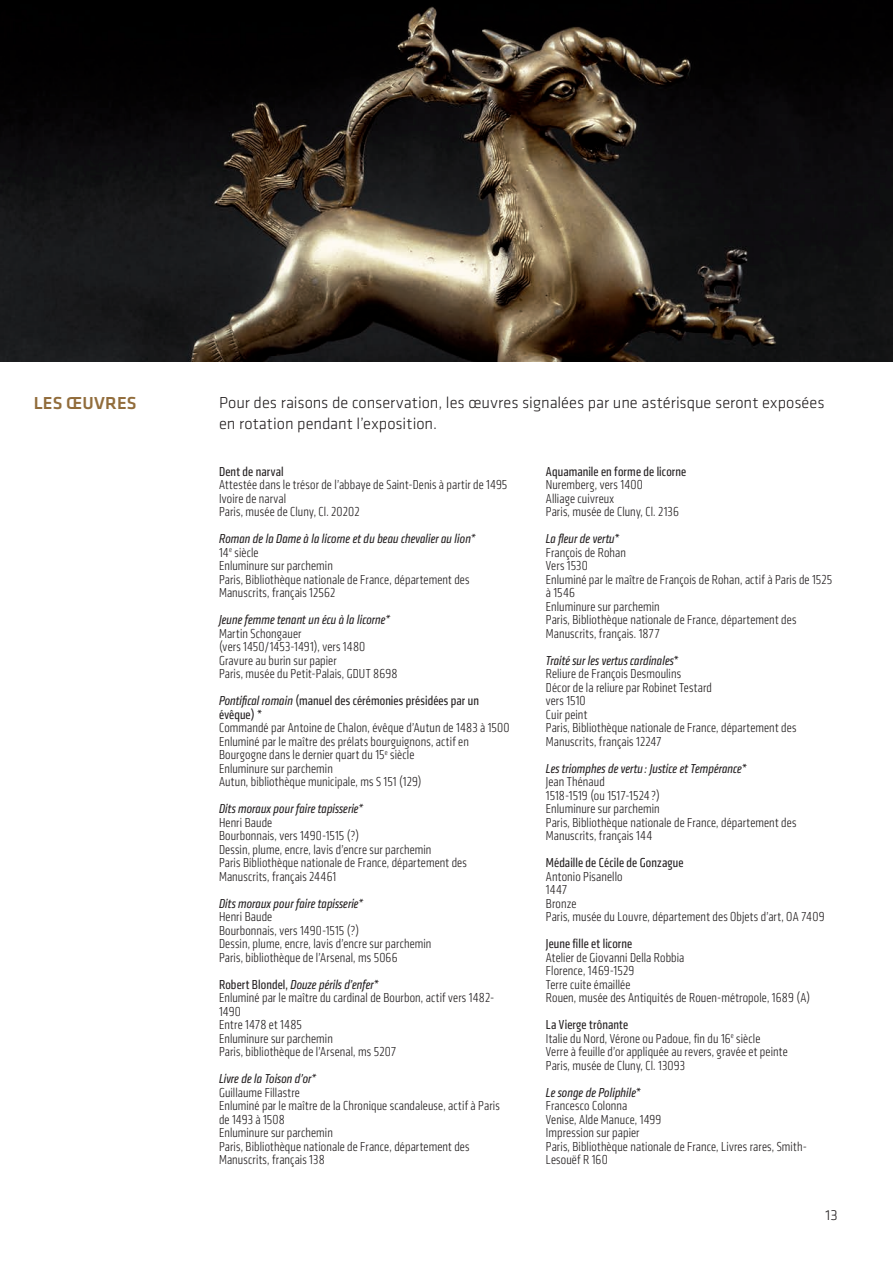
<style>
.page{position:relative;width:893px;height:1263px;background:#fff}
.page>*{position:absolute;margin:0;border:0;box-sizing:border-box;transform-origin:0 0}
.Chapitres{font:500 18px "Klavika";letter-spacing:.01em;color:#926d3c}
.texte{font:300 16.5px/21px "Klavika";color:#231f20}
.t1{font:300 15px "Klavika";color:#231f20}
.texte_oeuvre{font:300 condensed 13.5px/13.5px "Klavika";letter-spacing:.01em;color:#231f20}
.OEuvre{font:italic condensed 13.5px "Klavika";letter-spacing:.01em;color:#231f20}
.OEuvre-2{font:condensed 13.5px/13.5px "Klavika";letter-spacing:.01em;color:#231f20}
.s1{font-style:italic}
.s2{font-style:normal}
</style>
<div class="page">
<img style="left:0;top:0;width:893px;height:361px">
<p class="Chapitres" style="left:34px;top:390px;width:105px">LES ŒUVRES</p>
<p class="texte" style="left:219px;top:391px;width:607px">Pour des raisons de conservation, les œuvres signalées par une astérisque seront exposées en rotation pendant l’exposition.</p>
<p class="OEuvre-2" style="left:219px;top:465px;width:66px">Dent de narval</p>
<p class="texte_oeuvre" style="left:219px;top:478px;width:290px">Attestée dans le trésor de l’abbaye de Saint-Denis à partir de 1495</p>
<p class="texte_oeuvre" style="left:219px;top:492px;width:69px">Ivoire de narval</p>
<p class="texte_oeuvre" style="left:219px;top:505px;width:142px">Paris, musée de Cluny, Cl. 20202</p>
<p class="OEuvre" style="left:219px;top:531px;width:258px">Roman de la Dame à la licorne et du beau chevalier au lion*</p>
<p class="texte_oeuvre" style="left:219px;top:546px;width:41px">14<sup>e</sup> siècle</p>
<p class="texte_oeuvre" style="left:219px;top:559px;width:115px">Enluminure sur parchemin</p>
<p class="texte_oeuvre" style="left:219px;top:573px;width:252px">Paris, Bibliothèque nationale de France, département des<br>Manuscrits, français 12562</p>
<p class="OEuvre" style="left:219px;top:612px;width:173px">Jeune femme tenant un écu à la licorne*</p>
<p class="texte_oeuvre" style="left:219px;top:627px;width:84px">Martin Schongauer</p>
<p class="texte_oeuvre" style="left:219px;top:640px;width:148px">(vers 1450/1453-1491), vers 1480</p>
<p class="texte_oeuvre" style="left:219px;top:654px;width:119px">Gravure au burin sur papier</p>
<p class="texte_oeuvre" style="left:219px;top:667px;width:180px">Paris, musée du Petit-Palais, GDUT 8698</p>
<p class="OEuvre-2" style="left:219px;top:694px;width:261px"><span class="s1">Pontifical romain</span> (manuel des cérémonies présidées par un évêque) *</p>
<p class="texte_oeuvre" style="left:219px;top:721px;width:292px">Commandé par Antoine de Chalon, évêque d’Autun de 1483 à 1500</p>
<p class="texte_oeuvre" style="left:219px;top:735px;width:251px">Enluminé par le maître des prélats bourguignons, actif en<br>Bourgogne dans le dernier quart du 15<sup>e</sup> siècle</p>
<p class="texte_oeuvre" style="left:219px;top:762px;width:115px">Enluminure sur parchemin</p>
<p class="texte_oeuvre" style="left:219px;top:775px;width:204px">Autun, bibliothèque municipale, ms S 151 (129)</p>
<p class="OEuvre" style="left:219px;top:801px;width:146px">Dits moraux pour faire tapisserie*</p>
<p class="texte_oeuvre" style="left:219px;top:816px;width:55px">Henri Baude</p>
<p class="texte_oeuvre" style="left:219px;top:829px;width:142px">Bourbonnais, vers 1490-1515 (?)</p>
<p class="texte_oeuvre" style="left:219px;top:843px;width:214px">Dessin, plume, encre, lavis d’encre sur parchemin</p>
<p class="texte_oeuvre" style="left:219px;top:856px;width:249px">Paris Bibliothèque nationale de France, département des<br>Manuscrits, français 24461</p>
<p class="OEuvre" style="left:219px;top:896px;width:146px">Dits moraux pour faire tapisserie*</p>
<p class="texte_oeuvre" style="left:219px;top:910px;width:55px">Henri Baude</p>
<p class="texte_oeuvre" style="left:219px;top:924px;width:142px">Bourbonnais, vers 1490-1515 (?)</p>
<p class="texte_oeuvre" style="left:219px;top:937px;width:214px">Dessin, plume, encre, lavis d’encre sur parchemin</p>
<p class="texte_oeuvre" style="left:219px;top:951px;width:180px">Paris, bibliothèque de l’Arsenal, ms 5066</p>
<p class="OEuvre" style="left:219px;top:977px;width:162px"><span class="s2">Robert Blondel,</span> Douze périls d’enfer<span class="s2">*</span></p>
<p class="texte_oeuvre" style="left:219px;top:991px;width:277px">Enluminé par le maître du cardinal de Bourbon, actif vers 1482-<br>1490</p>
<p class="texte_oeuvre" style="left:219px;top:1018px;width:84px">Entre 1478 et 1485</p>
<p class="texte_oeuvre" style="left:219px;top:1032px;width:115px">Enluminure sur parchemin</p>
<p class="texte_oeuvre" style="left:219px;top:1045px;width:179px">Paris, bibliothèque de l’Arsenal, ms 5207</p>
<p class="OEuvre" style="left:219px;top:1071px;width:99px">Livre de la Toison d’or*</p>
<p class="texte_oeuvre" style="left:219px;top:1086px;width:82px">Guillaume Fillastre</p>
<p class="texte_oeuvre" style="left:219px;top:1099px;width:282px">Enluminé par le maître de la Chronique scandaleuse, actif à Paris de 1493 à 1508</p>
<p class="texte_oeuvre" style="left:219px;top:1126px;width:115px">Enluminure sur parchemin</p>
<p class="texte_oeuvre" style="left:219px;top:1140px;width:252px">Paris, Bibliothèque nationale de France, département des<br>Manuscrits, français 138</p>
<p class="OEuvre-2" style="left:546px;top:465px;width:142px">Aquamanile en forme de licorne</p>
<p class="texte_oeuvre" style="left:546px;top:478px;width:99px">Nuremberg, vers 1400</p>
<p class="texte_oeuvre" style="left:546px;top:492px;width:70px">Alliage cuivreux</p>
<p class="texte_oeuvre" style="left:546px;top:505px;width:135px">Paris, musée de Cluny, Cl. 2136</p>
<p class="OEuvre" style="left:546px;top:531px;width:76px">La fleur de vertu<span class="s2">*</span></p>
<p class="texte_oeuvre" style="left:546px;top:546px;width:82px">François de Rohan</p>
<p class="texte_oeuvre" style="left:546px;top:559px;width:44px">Vers 1530</p>
<p class="texte_oeuvre" style="left:546px;top:573px;width:288px">Enluminé par le maître de François de Rohan, actif à Paris de 1525 à 1546</p>
<p class="texte_oeuvre" style="left:546px;top:600px;width:115px">Enluminure sur parchemin</p>
<p class="texte_oeuvre" style="left:546px;top:613px;width:252px">Paris, Bibliothèque nationale de France, département des<br>Manuscrits, français. 1877</p>
<p class="OEuvre" style="left:546px;top:653px;width:135px">Traité sur les vertus cardinales<span class="s2">*</span></p>
<p class="texte_oeuvre" style="left:546px;top:667px;width:137px">Reliure de François Desmoulins</p>
<p class="texte_oeuvre" style="left:546px;top:681px;width:168px">Décor de la reliure par Robinet Testard</p>
<p class="texte_oeuvre" style="left:546px;top:694px;width:41px">vers 1510</p>
<p class="texte_oeuvre" style="left:546px;top:708px;width:43px">Cuir peint</p>
<p class="texte_oeuvre" style="left:546px;top:721px;width:252px">Paris, Bibliothèque nationale de France, département des<br>Manuscrits, français 12247</p>
<p class="OEuvre" style="left:546px;top:761px;width:203px">Les triomphes de vertu : Justice et Tempérance<span class="s2">*</span></p>
<p class="texte_oeuvre" style="left:546px;top:775px;width:60px">Jean Thénaud</p>
<p class="texte_oeuvre" style="left:546px;top:789px;width:115px">1518-1519 (ou 1517-1524 ?)</p>
<p class="texte_oeuvre" style="left:546px;top:802px;width:115px">Enluminure sur parchemin</p>
<p class="texte_oeuvre" style="left:546px;top:816px;width:252px">Paris, Bibliothèque nationale de France, département des<br>Manuscrits, français 144</p>
<p class="OEuvre-2" style="left:546px;top:856px;width:139px">Médaille de Cécile de Gonzague</p>
<p class="texte_oeuvre" style="left:546px;top:870px;width:78px">Antonio Pisanello</p>
<p class="texte_oeuvre" style="left:546px;top:883px;width:23px">1447</p>
<p class="texte_oeuvre" style="left:546px;top:897px;width:32px">Bronze</p>
<p class="texte_oeuvre" style="left:546px;top:910px;width:280px">Paris, musée du Louvre, département des Objets d’art, OA 7409</p>
<p class="OEuvre-2" style="left:546px;top:937px;width:88px">Jeune fille et licorne</p>
<p class="texte_oeuvre" style="left:546px;top:951px;width:140px">Atelier de Giovanni Della Robbia</p>
<p class="texte_oeuvre" style="left:546px;top:964px;width:90px">Florence, 1469-1529</p>
<p class="texte_oeuvre" style="left:546px;top:978px;width:86px">Terre cuite émaillée</p>
<p class="texte_oeuvre" style="left:546px;top:991px;width:266px">Rouen, musée des Antiquités de Rouen-métropole, 1689 (A)</p>
<p class="OEuvre-2" style="left:546px;top:1018px;width:84px">La Vierge trônante</p>
<p class="texte_oeuvre" style="left:546px;top:1032px;width:216px">Italie du Nord, Vérone ou Padoue, fin du 16<sup>e</sup> siècle</p>
<p class="texte_oeuvre" style="left:546px;top:1045px;width:243px">Verre à feuille d’or appliquée au revers, gravée et peinte</p>
<p class="texte_oeuvre" style="left:546px;top:1059px;width:141px">Paris, musée de Cluny, Cl. 13093</p>
<p class="OEuvre" style="left:546px;top:1085px;width:97px">Le songe de Poliphile<span class="s2">*</span></p>
<p class="texte_oeuvre" style="left:546px;top:1099px;width:83px">Francesco Colonna</p>
<p class="texte_oeuvre" style="left:546px;top:1113px;width:117px">Venise, Alde Manuce, 1499</p>
<p class="texte_oeuvre" style="left:546px;top:1126px;width:95px">Impression sur papier</p>
<p class="texte_oeuvre" style="left:546px;top:1140px;width:263px">Paris, Bibliothèque nationale de France, Livres rares, Smith-<br>Lesouëf R 160</p>
<p class="t1" style="left:826px;top:1206px;width:14px">13</p>
</div>
